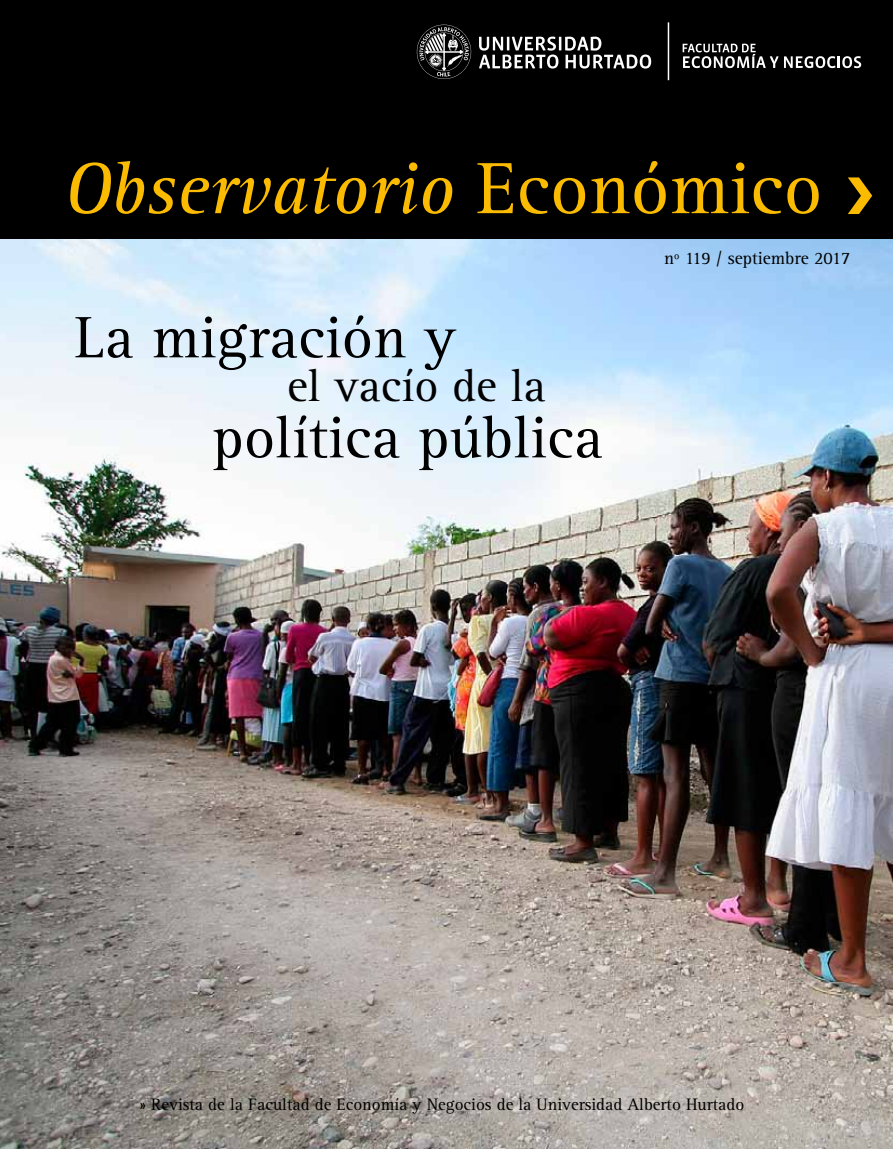
<style>
.page{position:relative;width:893px;height:1149px;background:#fff}
.page>*{position:absolute;margin:0;border:0;box-sizing:border-box;transform-origin:0 0}
.t1{font:italic 75px "Rotis Serif";color:#fabb00}
.t2{font:60.3px "Rotis Serif";color:#000}
.t3{font:46.35px "Rotis Serif";color:#000}
.t4{font:18px "Rotis Serif";color:#000}
.t5{font:17.25px "Rotis Serif";color:#000}
.s1{font-style:normal}
</style>
<div class="page">
<img style="left:0;top:238px;width:893px;height:910px">
<div style="left:0;top:0;width:893px;height:238px;background:#000"></div>
<svg style="left:479px;top:37px;width:172px;height:32px"></svg>
<svg style="left:417px;top:25px;width:54px;height:54px"></svg>
<hr style="left:668px;top:22px;width:1px;height:58px;background:#fff">
<svg style="left:683px;top:44px;width:178px;height:24px"></svg>
<svg style="left:848px;top:177px;width:24px;height:37px"></svg>
<h1 class="t1" style="left:64px;top:146px;width:760px">Observatorio <span class="s1">Económico</span></h1>
<h2 class="t2" style="left:74px;top:303px;width:383px">La migración y</h2>
<h3 class="t3" style="left:287px;top:359px;width:260px">el vacío de la</h3>
<h2 class="t2" style="left:213px;top:403px;width:392px">política pública</h2>
<p class="t4" style="left:664px;top:247px;width:188px">nº 119 / septiembre 2017</p>
<p class="t5" style="left:140px;top:1094px;width:606px">» Revista de la Facultad de Economía y Negocios de la Universidad Alberto Hurtado</p>
</div>
